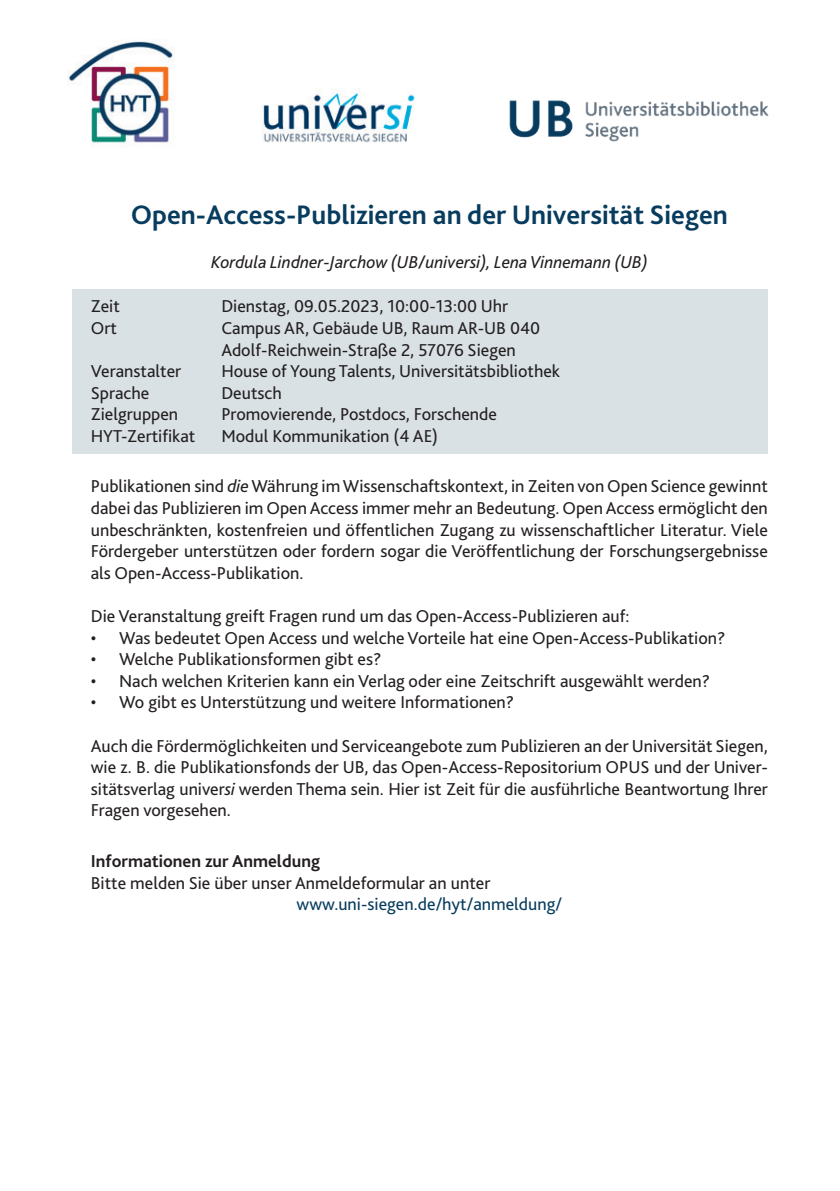
<style>
.page{position:relative;width:840px;height:1191px;background:#fff}
.page>*{position:absolute;margin:0;border:0;box-sizing:border-box;transform-origin:0 0}
.t1{font:700 28px "Bliss 2";color:#073c5e}
.t2{font:18px/21.6px "Bliss 2";color:#231f20;text-align:justify}
.t3{font:italic 18px "Bliss 2";color:#231f20}
.t4{font:18px "Bliss 2";color:#073c5e}
.t5{font:700 18px "Bliss 2";color:#231f20}
.s1{font-style:italic}
</style>
<div class="page">
<img style="left:67px;top:41px;width:107px;height:106px">
<img style="left:509px;top:100px;width:260px;height:42px">
<img style="left:261px;top:89px;width:154px;height:54px">
<div style="left:72px;top:289px;width:695px;height:165px;background:#d9e1e5"></div>
<h1 class="t1" style="left:131px;top:197px;width:598px">Open-Access-Publizieren an der Universität Siegen</h1>
<p class="t3" style="left:211px;top:251px;width:438px">Kordula Lindner-Jarchow (UB/universi), Lena Vinnemann (UB)</p>
<p class="t2" style="left:91px;top:295px;width:31px">Zeit</p>
<p class="t2" style="left:221px;top:295px;width:288px">Dienstag, 09.05.2023, 10:00-13:00 Uhr</p>
<p class="t2" style="left:91px;top:317px;width:28px">Ort</p>
<p class="t2" style="left:221px;top:317px;width:320px">Campus AR, Gebäude UB, Raum AR-UB 040<br>Adolf-Reichwein-Straße 2, 57076 Siegen</p>
<p class="t2" style="left:91px;top:360px;width:92px">Veranstalter</p>
<p class="t2" style="left:221px;top:360px;width:340px">House of Young Talents, Universitätsbibliothek</p>
<p class="t2" style="left:91px;top:381px;width:60px">Sprache</p>
<p class="t2" style="left:221px;top:381px;width:62px">Deutsch</p>
<p class="t2" style="left:91px;top:403px;width:89px">Zielgruppen</p>
<p class="t2" style="left:221px;top:403px;width:277px">Promovierende, Postdocs, Forschende</p>
<p class="t2" style="left:91px;top:425px;width:106px">HYT-Zertifikat</p>
<p class="t2" style="left:221px;top:425px;width:218px">Modul Kommunikation (4 AE)</p>
<p class="t2" style="left:91px;top:475px;width:678px">Publikationen sind <span class="s1">die</span> Währung im Wissenschaftskontext, in Zeiten von Open Science gewinnt dabei das Publizieren im Open Access immer mehr an Bedeutung. Open Access ermöglicht den unbeschränkten, kostenfreien und öffentlichen Zugang zu wissenschaftlicher Literatur. Viele Fördergeber unterstützen oder fordern sogar die Veröffentlichung der Forschungsergebnisse als Open-Access-Publikation.</p>
<p class="t2" style="left:91px;top:605px;width:540px">Die Veranstaltung greift Fragen rund um das Open-Access-Publizieren auf:</p>
<p class="t2" style="left:91px;top:626px;width:636px">• Was bedeutet Open Access und welche Vorteile hat eine Open-Access-Publikation?</p>
<p class="t2" style="left:91px;top:648px;width:292px">• Welche Publikationsformen gibt es?</p>
<p class="t2" style="left:91px;top:669px;width:620px">• Nach welchen Kriterien kann ein Verlag oder eine Zeitschrift ausgewählt werden?</p>
<p class="t2" style="left:91px;top:691px;width:424px">• Wo gibt es Unterstützung und weitere Informationen?</p>
<p class="t2" style="left:91px;top:734px;width:678px">Auch die Fördermöglichkeiten und Serviceangebote zum Publizieren an der Universität Siegen, wie z. B. die Publikationsfonds der UB, das Open-Access-Repositorium OPUS und der Univer&shy;sitätsverlag univer<span class="s1">si</span> werden Thema sein. Hier ist Zeit für die ausführliche Beantwortung Ihrer Fragen vorgesehen.</p>
<p class="t5" style="left:91px;top:849px;width:231px">Informationen zur Anmeldung</p>
<p class="t2" style="left:91px;top:871px;width:401px">Bitte melden Sie über unser Anmeldeformular an unter</p>
<p class="t4" style="left:296px;top:893px;width:267px">www.uni-siegen.de/hyt/anmeldung/</p>
</div>
